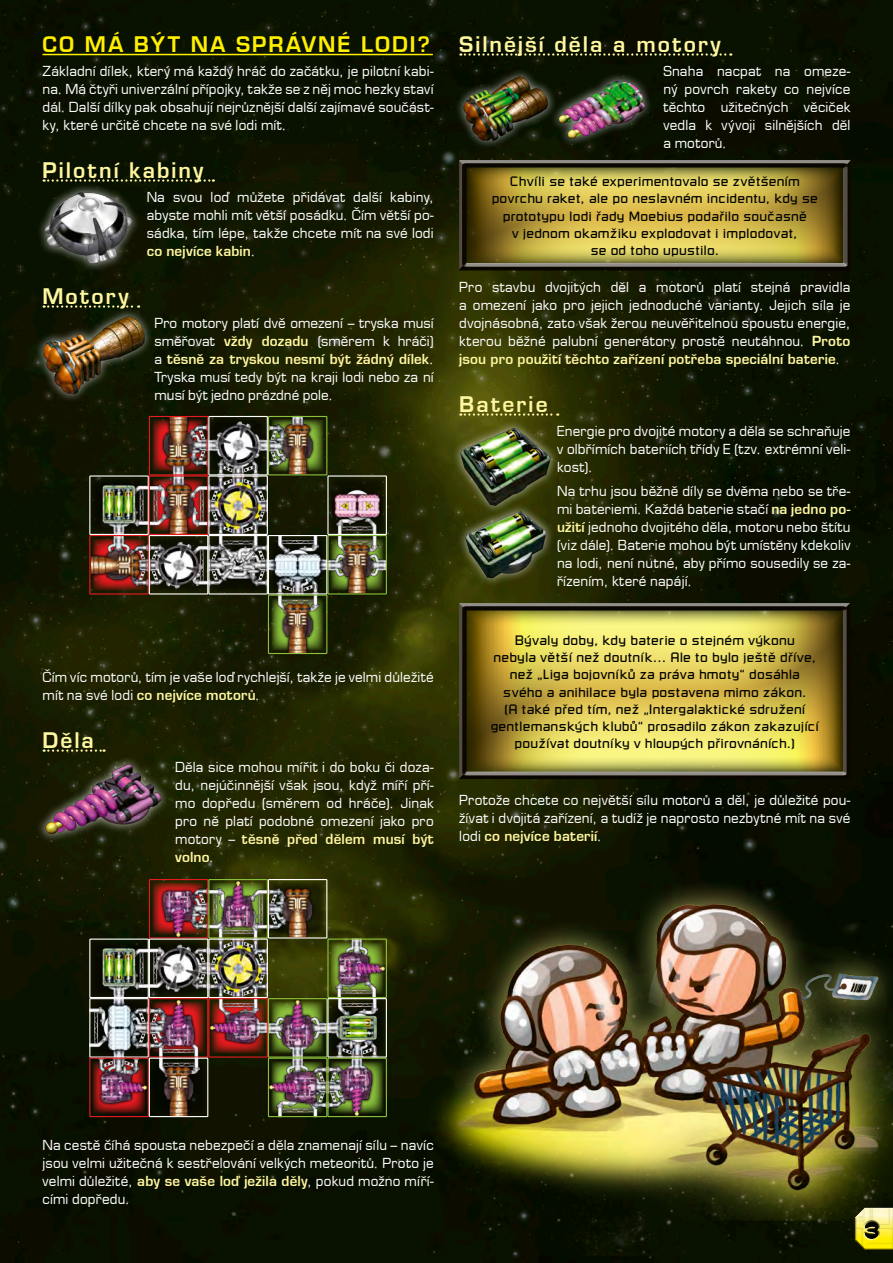
<style>
.page{position:relative;width:893px;height:1263px;background:#fff}
.page>*{position:absolute;margin:0;border:0;box-sizing:border-box;transform-origin:0 0}
.t1{font:21px "Euromode CE Bold 16 04 24";letter-spacing:.1em;color:#fff6a1}
.t2{font:21px "Euromode CE Bold 16 04 24";letter-spacing:.1em;color:#ffef00}
.t3{font:13.5px/18px "Euromode CE Normal 16 04 24";letter-spacing:.015em;color:#fff;text-align:justify}
.t4{font:500 13.5px/17.2px "Russell Square CE";letter-spacing:.015em;color:#000;text-align:center}
.t5{font:13.5px/18px "Euromode CE Bold 16 04 24";letter-spacing:.015em;color:#fff6a1}
.s1{font-family:"Euromode CE Normal 16 04 24";color:#fff}
.s2{font-family:"Euromode CE Bold 16 04 24";color:#fff6a1}
</style>
<div class="page">
<img style="left:0;top:0;width:893px;height:1263px">
<hr style="left:43px;top:54px;width:390px;height:1px;background:#ffef00">
<svg style="left:44px;top:179px;width:170px;height:3px"></svg>
<svg style="left:44px;top:305px;width:95px;height:2px"></svg>
<svg style="left:44px;top:749px;width:61px;height:1px"></svg>
<div style="left:36px;top:183px;width:105px;height:90px;background:#fff;opacity:.75"></div>
<img style="left:43px;top:182px;width:104px;height:89px">
<div style="left:34px;top:307px;width:120px;height:96px;background:#fff;opacity:.75"></div>
<img style="left:43px;top:309px;width:112px;height:97px">
<img style="left:91px;top:477px;width:56px;height:56px">
<div style="left:89px;top:475px;width:60px;height:60px;border:1px solid #fff"></div>
<img style="left:90px;top:535px;width:58px;height:59px">
<div style="left:89px;top:535px;width:60px;height:59px;border:1px solid #e71b20"></div>
<img style="left:151px;top:418px;width:55px;height:55px">
<div style="left:149px;top:416px;width:59px;height:59px;border:1px solid #e71b20"></div>
<img style="left:149px;top:476px;width:59px;height:58px">
<div style="left:149px;top:475px;width:59px;height:60px;border:1px solid #e71b20"></div>
<svg style="left:149px;top:535px;width:59px;height:59px"></svg>
<div style="left:149px;top:535px;width:59px;height:59px;border:1px solid #fff"></div>
<svg style="left:209px;top:416px;width:58px;height:59px"></svg>
<div style="left:208px;top:416px;width:60px;height:59px;border:1px solid #fff"></div>
<img style="left:209px;top:476px;width:58px;height:58px">
<div style="left:208px;top:475px;width:60px;height:60px;border:1px solid #fff"></div>
<svg style="left:209px;top:535px;width:58px;height:59px"></svg>
<div style="left:208px;top:535px;width:60px;height:59px;border:1px solid #fff"></div>
<img style="left:270px;top:418px;width:55px;height:55px">
<div style="left:268px;top:416px;width:59px;height:59px;border:1px solid #8bc03e"></div>
<img style="left:270px;top:537px;width:55px;height:55px">
<div style="left:268px;top:535px;width:59px;height:59px;border:1px solid #fff"></div>
<img style="left:268px;top:595px;width:59px;height:58px">
<div style="left:268px;top:594px;width:59px;height:60px;border:1px solid #8bc03e"></div>
<img style="left:329px;top:477px;width:56px;height:56px">
<div style="left:327px;top:475px;width:60px;height:60px;border:1px solid #fff"></div>
<img style="left:328px;top:535px;width:58px;height:59px">
<div style="left:327px;top:535px;width:60px;height:59px;border:1px solid #8bc03e"></div>
<div style="left:36px;top:755px;width:134px;height:88px;background:#fff;opacity:.75"></div>
<img style="left:43px;top:750px;width:132px;height:113px">
<img style="left:91px;top:940px;width:56px;height:56px">
<div style="left:89px;top:938px;width:60px;height:60px;border:1px solid #fff"></div>
<svg style="left:90px;top:999px;width:58px;height:58px"></svg>
<div style="left:89px;top:998px;width:60px;height:59px;border:1px solid #fff"></div>
<img style="left:90px;top:1058px;width:58px;height:58px">
<div style="left:89px;top:1057px;width:60px;height:60px;border:1px solid #e71b20"></div>
<img style="left:151px;top:881px;width:55px;height:55px">
<div style="left:149px;top:879px;width:59px;height:59px;border:1px solid #e71b20"></div>
<svg style="left:149px;top:939px;width:59px;height:58px"></svg>
<div style="left:149px;top:938px;width:59px;height:60px;border:1px solid #fff"></div>
<img style="left:149px;top:999px;width:59px;height:58px">
<div style="left:149px;top:998px;width:59px;height:59px;border:1px solid #e71b20"></div>
<img style="left:149px;top:1058px;width:59px;height:58px">
<div style="left:149px;top:1057px;width:59px;height:60px;border:1px solid #fff"></div>
<img style="left:210px;top:881px;width:56px;height:55px">
<div style="left:208px;top:879px;width:60px;height:59px;border:1px solid #8bc03e"></div>
<img style="left:209px;top:939px;width:58px;height:58px">
<div style="left:208px;top:938px;width:60px;height:60px;border:1px solid #fff"></div>
<img style="left:209px;top:999px;width:58px;height:58px">
<div style="left:208px;top:998px;width:60px;height:59px;border:1px solid #e71b20"></div>
<img style="left:270px;top:881px;width:55px;height:55px">
<div style="left:268px;top:879px;width:59px;height:59px;border:1px solid #fff"></div>
<img style="left:270px;top:1000px;width:55px;height:55px">
<div style="left:268px;top:998px;width:59px;height:59px;border:1px solid #8bc03e"></div>
<img style="left:268px;top:1058px;width:59px;height:58px">
<div style="left:268px;top:1057px;width:59px;height:60px;border:1px solid #8bc03e"></div>
<img style="left:329px;top:940px;width:56px;height:56px">
<div style="left:327px;top:938px;width:60px;height:60px;border:1px solid #8bc03e"></div>
<img style="left:328px;top:999px;width:58px;height:58px">
<div style="left:327px;top:998px;width:60px;height:59px;border:1px solid #fff"></div>
<img style="left:328px;top:1058px;width:58px;height:58px">
<div style="left:327px;top:1057px;width:60px;height:60px;border:1px solid #8bc03e"></div>
<svg style="left:460px;top:53px;width:271px;height:3px"></svg>
<svg style="left:460px;top:413px;width:98px;height:3px"></svg>
<div style="left:459px;top:159px;width:393px;height:114px;background:#000;opacity:.75"></div>
<img style="left:459px;top:514px;width:98px;height:75px">
<div style="left:452px;top:420px;width:107px;height:94px;background:#fff;opacity:.75"></div>
<img style="left:459px;top:420px;width:98px;height:89px">
<div style="left:458px;top:602px;width:393px;height:179px;background:#000;opacity:.75"></div>
<div style="left:455px;top:68px;width:102px;height:81px;background:#0a1200"></div>
<img style="left:459px;top:72px;width:90px;height:74px">
<div style="left:549px;top:71px;width:104px;height:76px;background:#fff;opacity:.75"></div>
<img style="left:557px;top:71px;width:94px;height:75px">
<svg style="left:855px;top:1221px;width:38px;height:31px"></svg>
<img style="left:425px;top:871px;width:468px;height:350px">
<h1 class="t2" style="left:43px;top:31px;width:389px">CO MÁ BÝT NA SPRÁVNÉ LODI?</h1>
<p class="t3" style="left:43px;top:62px;width:393px">Základní dílek, který má každý hráč do začátku, je pilotní kabi&shy;na. Má čtyři univerzální přípojky, takže se z něj moc hezky staví dál. Další dílky pak obsahují nejrůznější další zajímavé součást&shy;ky, které určitě chcete na své lodi mít.</p>
<h1 class="t1" style="left:43px;top:157px;width:162px">Pilotní kabiny</h1>
<p class="t3" style="left:147px;top:188px;width:289px">Na svou loď můžete přidávat další kabiny, abyste mohli mít větší posádku. Čím větší po&shy;sádka, tím lépe, takže chcete mít na své lodi</p>
<p class="t5" style="left:147px;top:242px;width:110px">co nejvíce kabin<span class="s1">.</span></p>
<h1 class="t1" style="left:43px;top:283px;width:88px">Motory</h1>
<p class="t3" style="left:154px;top:314px;width:281px">Pro motory platí dvě omezení – tryska musí směřovat <span class="s2">vždy dozadu</span> (směrem k hráči)</p>
<p class="t5" style="left:155px;top:350px;width:281px"><span class="s1">a</span> těsně za tryskou nesmí být žádný dílek<span class="s1">.</span></p>
<p class="t3" style="left:155px;top:368px;width:281px">Tryska musí tedy být na kraji lodi nebo za ní musí být jedno prázdné pole.</p>
<p class="t3" style="left:43px;top:668px;width:393px">Čím víc motorů, tím je vaše loď rychlejší, takže je velmi důležité</p>
<p class="t5" style="left:43px;top:686px;width:219px"><span class="s1">mít na své lodi</span> co nejvíce motorů<span class="s1">.</span></p>
<h1 class="t1" style="left:43px;top:727px;width:53px">Děla</h1>
<p class="t3" style="left:175px;top:758px;width:260px">Děla sice mohou mířit i do boku či doza&shy;du, nejúčinnější však jsou, když míří pří&shy;mo dopředu (směrem od hráče). Jinak pro ně platí podobné omezení jako pro</p>
<p class="t5" style="left:175px;top:830px;width:260px"><span class="s1">motory –</span> těsně před dělem musí být volno<span class="s1">.</span></p>
<h1 class="t1" style="left:459px;top:31px;width:263px">Silnější děla a motory</h1>
<p class="t3" style="left:663px;top:62px;width:189px">Snaha nacpat na omeze&shy;ný povrch rakety co nejvíce těchto užitečných věciček vedla k vývoji silnějších děl a motorů.</p>
<p class="t4" style="left:492px;top:172px;width:328px">Chvíli se také experimentovalo se zvětšením povrchu raket, ale po neslavném incidentu, kdy se prototypu lodi řady Moebius podařilo současně<br>v jednom okamžiku explodovat i implodovat,<br>se od toho upustilo.</p>
<p class="t3" style="left:459px;top:278px;width:393px">Pro stavbu dvojitých děl a motorů platí stejná pravidla a omezení jako pro jejich jednoduché varianty. Jejich síla je dvojnásobná, zato však žerou neuvěřitelnou spoustu energie, kterou běžné palubní generátory prostě neutáhnou. <span class="s2">Proto</span></p>
<p class="t5" style="left:459px;top:350px;width:382px">jsou pro použití těchto zařízení potřeba speciální baterie<span class="s1">.</span></p>
<h1 class="t1" style="left:459px;top:391px;width:90px">Baterie</h1>
<p class="t3" style="left:557px;top:422px;width:295px">Energie pro dvojité motory a děla se schraňuje v olbřímích bateriích třídy E (tzv. extrémní veli&shy;kost).</p>
<p class="t3" style="left:557px;top:482px;width:295px">Na trhu jsou běžně díly se dvěma nebo se tře&shy;mi bateriemi. Každá baterie stačí <span class="s2">na jedno po&shy;užití</span> jednoho dvojitého děla, motoru nebo štítu (viz dále). Baterie mohou být umístěny kdekoliv na lodi, není nutné, aby přímo sousedily se za&shy;řízením, které napájí.</p>
<p class="t4" style="left:491px;top:630px;width:330px">Bývaly doby, kdy baterie o stejném výkonu<br>nebyla větší než doutník… Ale to bylo ještě dříve, než „Liga bojovníků za práva hmoty“ dosáhla svého a anihilace byla postavena mimo zákon.<br>(A také před tím, než „Intergalaktické sdružení gentlemanských klubů“ prosadilo zákon zakazující používat doutníky v hloupých přirovnáních.)</p>
<p class="t3" style="left:459px;top:791px;width:393px">Protože chcete co největší sílu motorů a děl, je důležité pou&shy;žívat i dvojitá zařízení, a tudíž je naprosto nezbytné mít na své</p>
<p class="t5" style="left:459px;top:827px;width:144px"><span class="s1">lodi</span> co nejvíce baterií<span class="s1">.</span></p>
<p class="t3" style="left:43px;top:1136px;width:393px">Na cestě číhá spousta nebezpečí a děla znamenají sílu – navíc jsou velmi užitečná k sestřelování velkých meteoritů. Proto je velmi důležité, <span class="s2">aby se vaše loď ježila děly</span>, pokud možno míří&shy;cími dopředu.</p>
</div>
